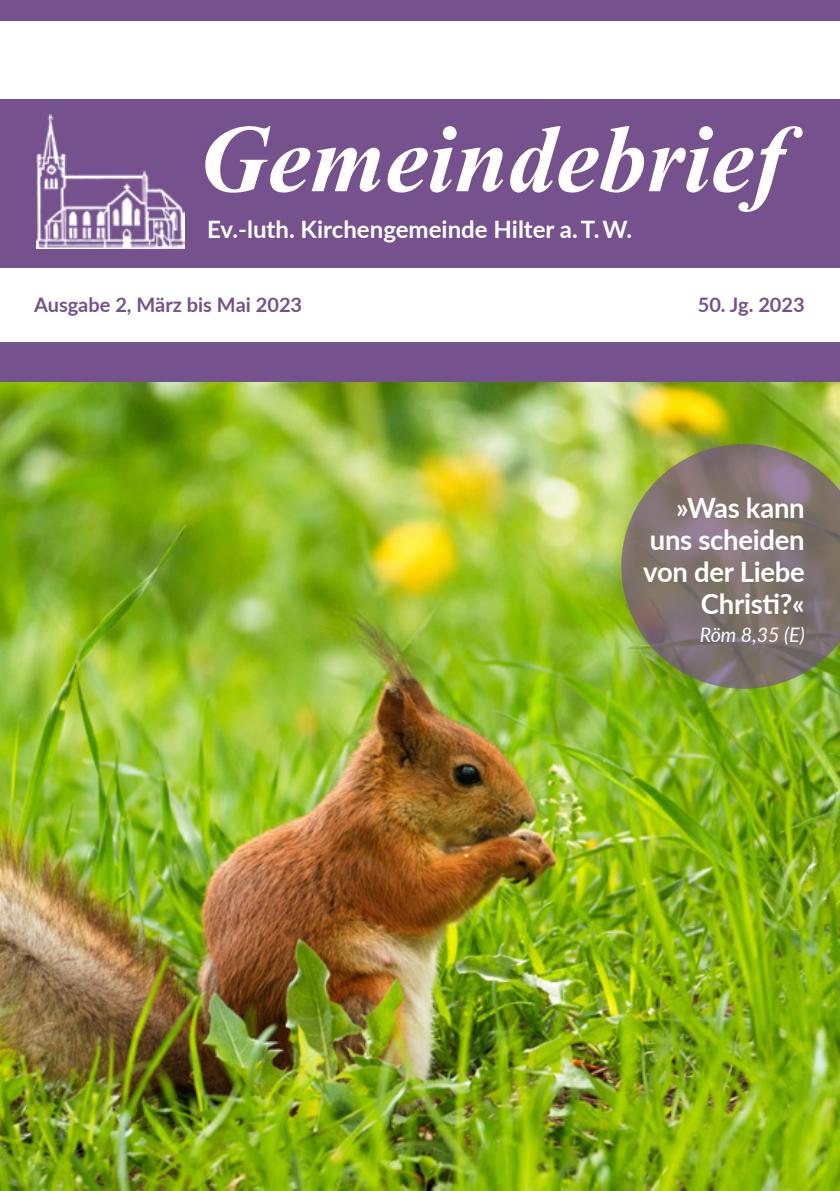
<style>
.page{position:relative;width:840px;height:1191px;background:#fff}
.page>*{position:absolute;margin:0;border:0;box-sizing:border-box;transform-origin:0 0}
.Titel{font:italic 700 96px "Times New Roman";color:#fff}
.Titelspruch{font:700 28px/32px "Lato";letter-spacing:-.01em;color:#fff;text-align:right}
.t1{font:700 24px "Lato";color:#fff}
.t2{font:700 20px "Lato";color:#75518e}
.Monatsspruch{font:italic 20px "Lato";color:#fff}
</style>
<div class="page">
<img style="left:0;top:381px;width:839px;height:810px">
<div style="left:0;top:100px;width:839px;height:168px;background:#75518e"></div>
<div style="left:0;top:342px;width:839px;height:39px;background:#75518e"></div>
<div style="left:0;top:0;width:839px;height:21px;background:#75518e"></div>
<img style="left:37px;top:114px;width:147px;height:135px">
<svg style="left:621px;top:444px;width:218px;height:245px;background:#837e66"></svg>
<p class="Titel" style="left:198px;top:92px;width:588px">Gemeindebrief</p>
<p class="t1" style="left:207px;top:211px;width:426px">Ev.-luth. Kirchengemeinde Hilter a. T. W.</p>
<p class="t2" style="left:34px;top:290px;width:269px">Ausgabe 2, März bis Mai 2023</p>
<p class="t2" style="left:697px;top:290px;width:108px">50. Jg. 2023</p>
<p class="Titelspruch" style="left:643px;top:490px;width:163px">»Was kann uns scheiden von der Liebe<br>Christi?«</p>
<p class="Monatsspruch" style="left:699px;top:620px;width:106px">Röm 8,35 (E)</p>
</div>
